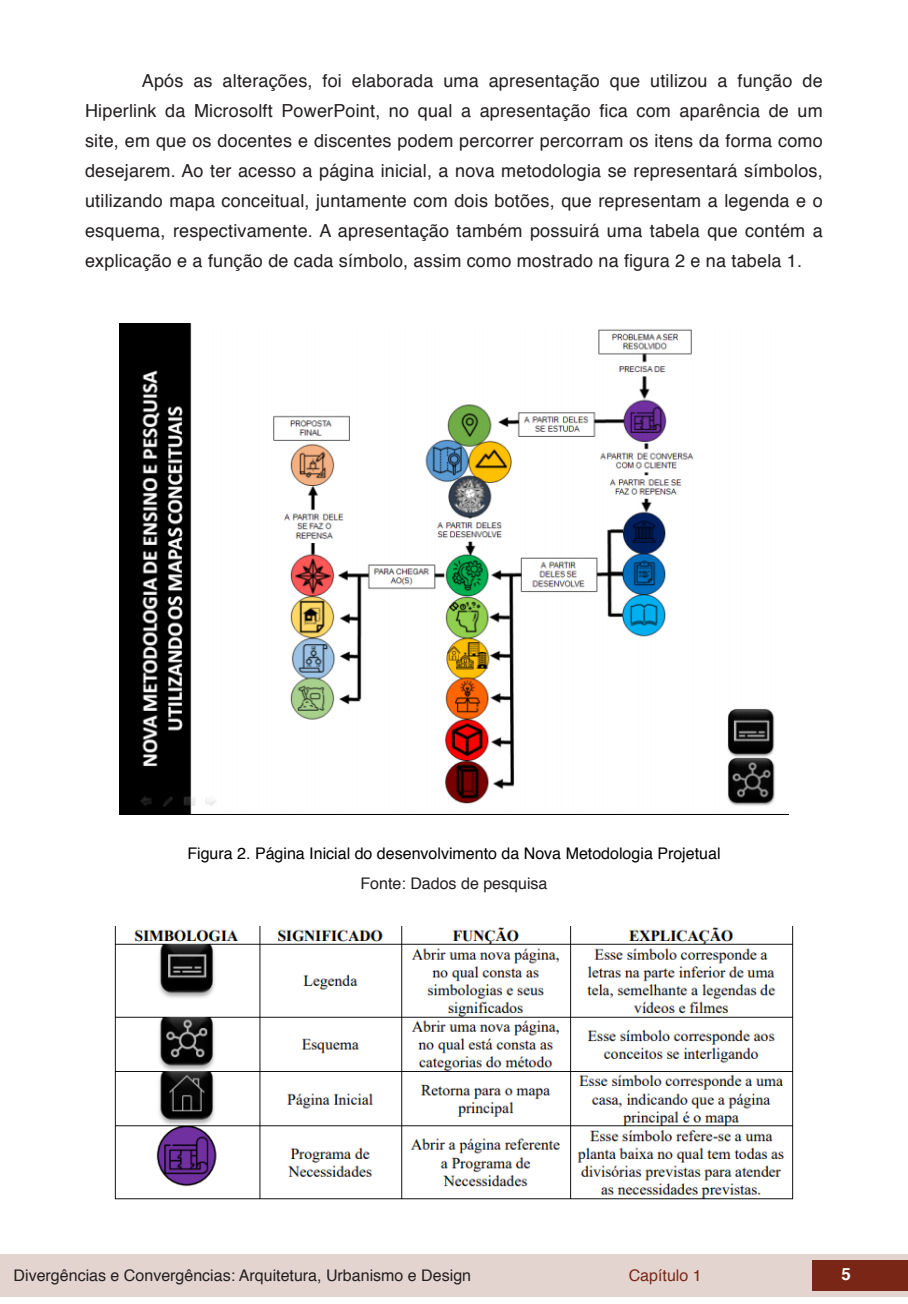
<style>
.page{position:relative;width:908px;height:1304px;background:#fff}
.page>*{position:absolute;margin:0;border:0;box-sizing:border-box;transform-origin:0 0}
.t1{font:18px/30px "Helvetica";letter-spacing:.01em;color:#231f20;text-align:justify}
.t2{font:700 16.8px "Helvetica";color:#fff}
.t3{font:16px "Helvetica";color:#231f20}
.t4{font:16px "Helvetica";color:#000}
.t5{font:16px "Helvetica";color:#7a2616}
</style>
<div class="page">
<div style="left:0;top:1254px;width:906px;height:43px;background:#e4d4d0"></div>
<div style="left:812px;top:1261px;width:95px;height:30px;background:#7a2616"></div>
<img style="left:120px;top:324px;width:668px;height:491px">
<img style="left:114px;top:927px;width:680px;height:273px">
<p class="t1" style="left:85px;top:66px;width:738px;text-indent:57px">Após as alterações, foi elaborada uma apresentação que utilizou a função de Hiperlink da Microsolft PowerPoint, no qual a apresentação fica com aparência de um site, em que os docentes e discentes podem percorrer percorram os itens da forma como desejarem. Ao ter acesso a página inicial, a nova metodologia se representará símbolos, utilizando mapa conceitual, juntamente com dois botões, que representam a legenda e o esquema, respectivamente. A apresentação também possuirá uma tabela que contém a explicação e a função de cada símbolo, assim como mostrado na figura 2 e na tabela 1.</p>
<p class="t4" style="left:187px;top:841px;width:534px">Figura 2. Página Inicial do desenvolvimento da Nova Metodologia Projetual</p>
<p class="t3" style="left:360px;top:871px;width:188px">Fonte: Dados de pesquisa</p>
<p class="t3" style="left:14px;top:1263px;width:459px">Divergências e Convergências: Arquitetura, Urbanismo e Design</p>
<p class="t5" style="left:628px;top:1263px;width:74px">Capítulo 1</p>
<p class="t2" style="left:841px;top:1261px;width:11px">5</p>
</div>
